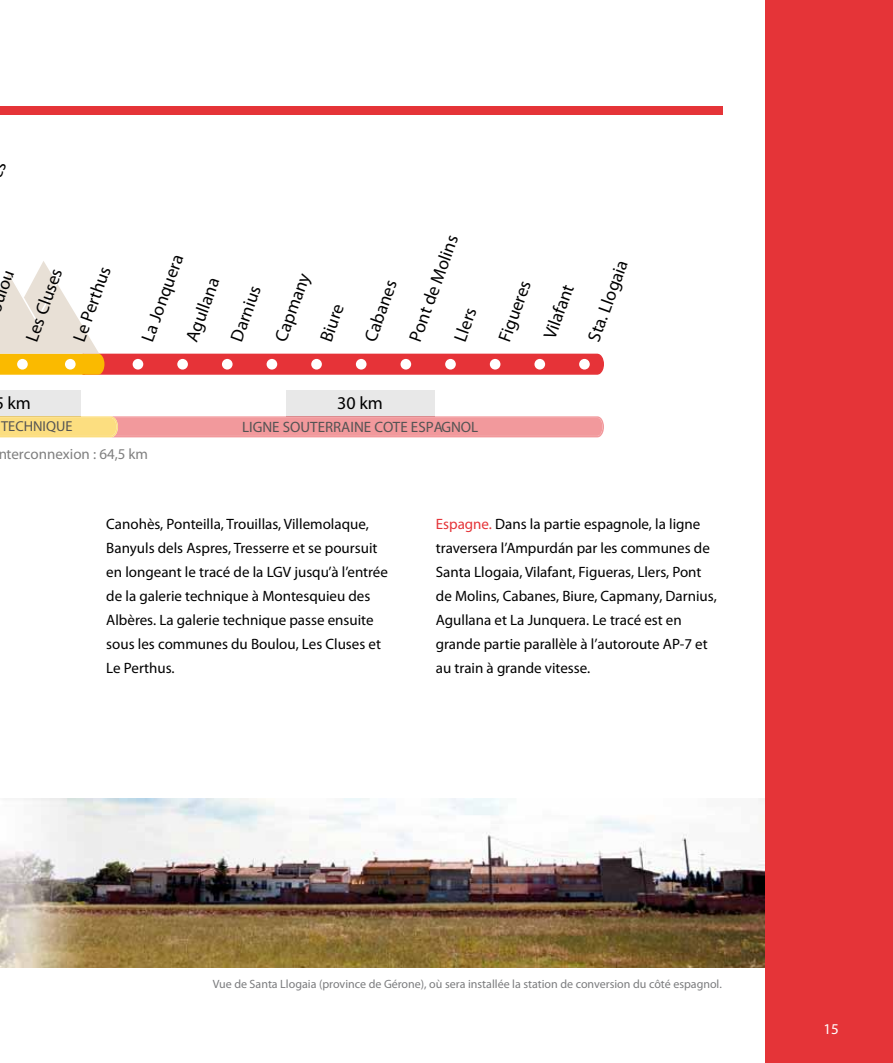
<style>
.page{position:relative;width:893px;height:1063px;background:#fff}
.page>*{position:absolute;margin:0;border:0;box-sizing:border-box;transform-origin:0 0}
.t1{font:18px "Myriad Pro";color:#000}
.t2{font:15px/24px "Myriad Pro";color:#000}
.t3{font:15px "Myriad Pro";color:#545454}
.t4{font:15px "Myriad Pro";color:#808080}
.t5{font:15px "Myriad Pro";color:#fff}
.t6{font:14.4px "Myriad Pro";color:#545454}
.t7{font:12px "Myriad Pro";color:#7b7c7e}
.s1{color:#e53438}
</style>
<div class="page">
<div style="left:765px;top:0;width:128px;height:1063px;background:#e53438"></div>
<div style="left:0;top:106px;width:723px;height:9px;background:#e53438"></div>
<svg style="left:0;top:416px;width:604px;height:21px;background:#f4a898"></svg>
<div style="left:286px;top:390px;width:148px;height:26px;background:#e8e8e8"></div>
<hr style="left:286px;top:416px;width:148px;height:1px;background:#db8c8f">
<div style="left:0;top:390px;width:80px;height:26px;background:#e8e8e8"></div>
<hr style="left:0;top:416px;width:80px;height:1px;background:#e6c975">
<svg style="left:0;top:261px;width:604px;height:114px"></svg>
<div style="left:17px;top:359px;width:11px;height:11px;background:#fff;border-radius:50%"></div>
<img style="left:0;top:798px;width:764px;height:170px">
<p class="t1" style="left:-13px;top:299px;width:35px;rotate:-70deg">ulou</p>
<p class="t1" style="left:21px;top:337px;width:78px;rotate:-70deg">Les Cluses</p>
<p class="t1" style="left:68px;top:337px;width:80px;rotate:-70deg">Le Perthus</p>
<p class="t1" style="left:136px;top:337px;width:93px;rotate:-70deg">La Jonquera</p>
<p class="t1" style="left:181px;top:337px;width:68px;rotate:-70deg">Agullana</p>
<p class="t1" style="left:270px;top:337px;width:73px;rotate:-70deg">Capmany</p>
<p class="t1" style="left:225px;top:337px;width:59px;rotate:-70deg">Darnius</p>
<p class="t1" style="left:315px;top:337px;width:40px;rotate:-70deg">Biure</p>
<p class="t1" style="left:404px;top:337px;width:113px;rotate:-70deg">Pont de Molins</p>
<p class="t1" style="left:359px;top:337px;width:66px;rotate:-70deg">Cabanes</p>
<p class="t1" style="left:539px;top:335px;width:58px;rotate:-70deg">Vilafant</p>
<p class="t1" style="left:494px;top:337px;width:65px;rotate:-70deg">Figueres</p>
<p class="t1" style="left:449px;top:337px;width:36px;rotate:-70deg">Llers</p>
<p class="t1" style="left:583px;top:337px;width:87px;rotate:-70deg">Sta. Llogaia</p>
<p class="t1" style="left:7px;top:392px;width:25px">km</p>
<p class="t1" style="left:337px;top:392px;width:47px">30 km</p>
<p class="t6" style="left:1px;top:418px;width:73px">TECHNIQUE</p>
<p class="t3" style="left:242px;top:417px;width:238px">LIGNE SOUTERRAINE COTE ESPAGNOL</p>
<p class="t4" style="left:-2px;top:445px;width:151px">nterconnexion : 64,5 km</p>
<p class="t2" style="left:106px;top:511px;width:283px">Canohès, Ponteilla, Trouillas, Villemolaque, Banyuls dels Aspres, Tresserre et se poursuit en longeant le tracé de la LGV jusqu’à l’entrée de la galerie technique à Montesquieu des Albères. La galerie technique passe ensuite sous les communes du Boulou, Les Cluses et Le Perthus.</p>
<p class="t2" style="left:436px;top:512px;width:282px"><span class="s1">Espagne.</span> Dans la partie espagnole, la ligne traversera l’Ampurdán par les communes de Santa Llogaia, Vilafant, Figueras, Llers, Pont de Molins, Cabanes, Biure, Capmany, Darnius, Agullana et La Junquera. Le tracé est en grande partie parallèle à l’autoroute AP-7 et au train à grande vitesse.</p>
<p class="t7" style="left:213px;top:976px;width:511px">Vue de Santa Llogaia (province de Gérone), où sera installée la station de conversion du côté espagnol.</p>
<p class="t5" style="left:823px;top:1020px;width:17px">15</p>
</div>
